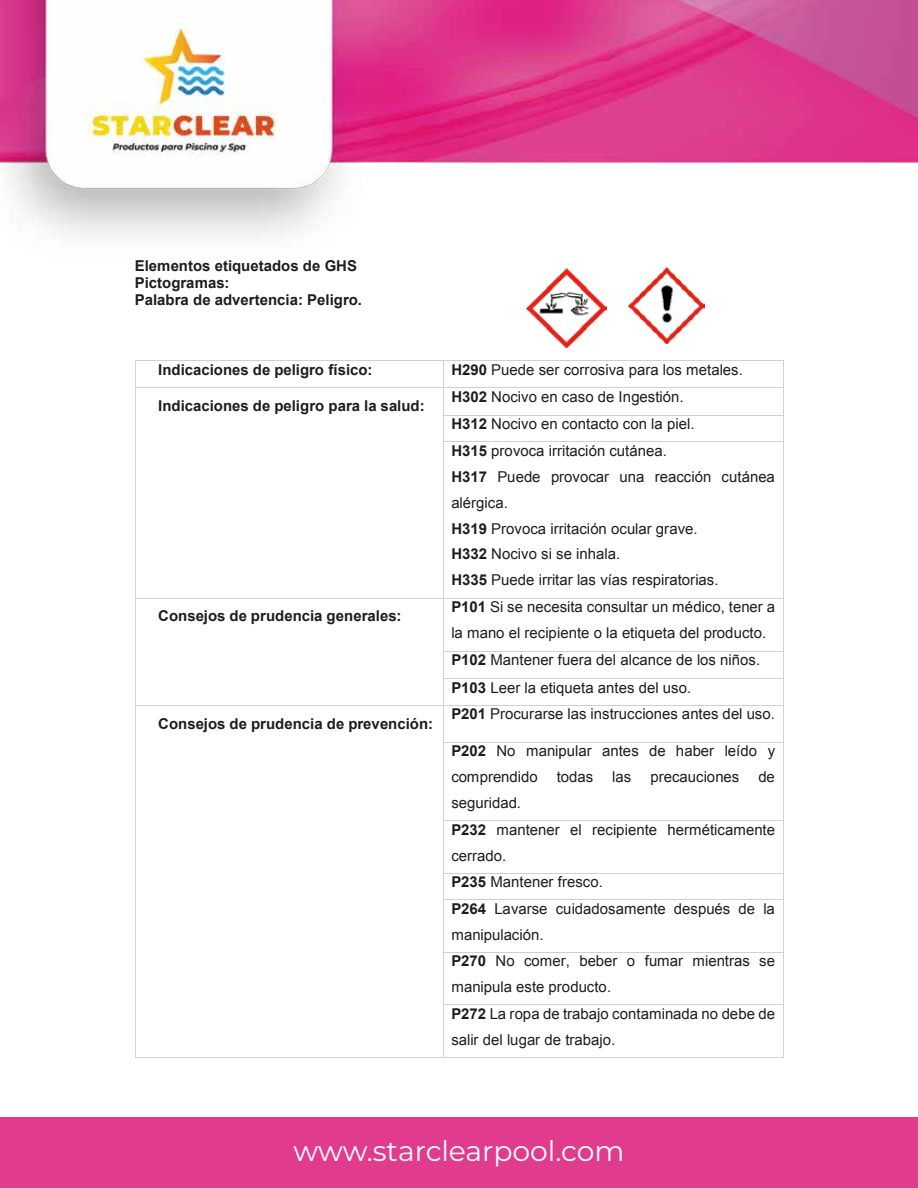
<style>
.page{position:relative;width:918px;height:1188px;background:#fff}
.page>*{position:absolute;margin:0;border:0;box-sizing:border-box;transform-origin:0 0}
.t1{font:28.2px "Montserrat";color:#fff}
.t2{font:15px/26.2px "Arial";color:#1d1d1b}
.t3{font:700 15px/17.2px "Arial";color:#1d1d1b}
.s1{font-weight:700}
</style>
<div class="page">
<img style="left:629px;top:268px;width:76px;height:76px">
<img style="left:527px;top:268px;width:79px;height:80px">
<hr style="left:136px;top:360px;width:307px;height:1px;background:#d0d0d0">
<hr style="left:444px;top:360px;width:339px;height:1px;background:#d0d0d0">
<hr style="left:136px;top:388px;width:307px;height:1px;background:#d0d0d0">
<hr style="left:444px;top:388px;width:339px;height:1px;background:#d0d0d0">
<hr style="left:444px;top:415px;width:339px;height:1px;background:#d0d0d0">
<svg style="left:135px;top:360px;width:1px;height:82px"></svg>
<svg style="left:443px;top:360px;width:1px;height:82px"></svg>
<hr style="left:444px;top:442px;width:339px;height:1px;background:#d0d0d0">
<svg style="left:783px;top:360px;width:1px;height:82px"></svg>
<hr style="left:135px;top:442px;width:1px;height:156px;background:#d0d0d0">
<hr style="left:443px;top:442px;width:1px;height:156px;background:#d0d0d0">
<hr style="left:783px;top:442px;width:1px;height:156px;background:#d0d0d0">
<hr style="left:136px;top:598px;width:307px;height:1px;background:#d0d0d0">
<hr style="left:444px;top:598px;width:339px;height:1px;background:#d0d0d0">
<hr style="left:135px;top:598px;width:1px;height:53px;background:#d0d0d0">
<hr style="left:443px;top:598px;width:1px;height:53px;background:#d0d0d0">
<hr style="left:783px;top:598px;width:1px;height:53px;background:#d0d0d0">
<hr style="left:444px;top:651px;width:339px;height:1px;background:#d0d0d0">
<hr style="left:444px;top:678px;width:339px;height:1px;background:#d0d0d0">
<svg style="left:135px;top:651px;width:1px;height:55px"></svg>
<hr style="left:136px;top:705px;width:307px;height:1px;background:#d0d0d0">
<svg style="left:443px;top:651px;width:1px;height:55px"></svg>
<hr style="left:444px;top:705px;width:339px;height:1px;background:#d0d0d0">
<svg style="left:783px;top:651px;width:1px;height:55px"></svg>
<hr style="left:135px;top:706px;width:1px;height:36px;background:#d0d0d0">
<hr style="left:443px;top:706px;width:1px;height:36px;background:#d0d0d0">
<hr style="left:783px;top:706px;width:1px;height:36px;background:#d0d0d0">
<hr style="left:444px;top:742px;width:339px;height:1px;background:#d0d0d0">
<hr style="left:135px;top:743px;width:1px;height:77px;background:#d0d0d0">
<hr style="left:443px;top:743px;width:1px;height:77px;background:#d0d0d0">
<hr style="left:783px;top:743px;width:1px;height:77px;background:#d0d0d0">
<hr style="left:444px;top:820px;width:339px;height:1px;background:#d0d0d0">
<hr style="left:135px;top:821px;width:1px;height:52px;background:#d0d0d0">
<hr style="left:443px;top:821px;width:1px;height:52px;background:#d0d0d0">
<hr style="left:783px;top:821px;width:1px;height:52px;background:#d0d0d0">
<hr style="left:444px;top:873px;width:339px;height:1px;background:#d0d0d0">
<svg style="left:135px;top:873px;width:1px;height:27px"></svg>
<svg style="left:443px;top:873px;width:1px;height:27px"></svg>
<hr style="left:444px;top:899px;width:339px;height:1px;background:#d0d0d0">
<svg style="left:783px;top:873px;width:1px;height:27px"></svg>
<hr style="left:135px;top:900px;width:1px;height:52px;background:#d0d0d0">
<hr style="left:443px;top:900px;width:1px;height:52px;background:#d0d0d0">
<hr style="left:783px;top:900px;width:1px;height:52px;background:#d0d0d0">
<hr style="left:444px;top:952px;width:339px;height:1px;background:#d0d0d0">
<hr style="left:135px;top:953px;width:1px;height:51px;background:#d0d0d0">
<hr style="left:443px;top:953px;width:1px;height:51px;background:#d0d0d0">
<hr style="left:783px;top:953px;width:1px;height:51px;background:#d0d0d0">
<hr style="left:444px;top:1004px;width:339px;height:1px;background:#d0d0d0">
<hr style="left:135px;top:1005px;width:1px;height:52px;background:#d0d0d0">
<hr style="left:136px;top:1057px;width:307px;height:1px;background:#d0d0d0">
<hr style="left:443px;top:1005px;width:1px;height:52px;background:#d0d0d0">
<hr style="left:444px;top:1057px;width:339px;height:1px;background:#d0d0d0">
<hr style="left:783px;top:1005px;width:1px;height:52px;background:#d0d0d0">
<div style="left:0;top:1117px;width:918px;height:71px;background:#e13b8e"></div>
<img style="left:0;top:0;width:918px;height:238px">
<p class="t3" style="left:135px;top:257px;width:229px">Elementos etiquetados de GHS<br>Pictogramas:<br>Palabra de advertencia: Peligro.</p>
<p class="t3" style="left:158px;top:361px;width:216px">Indicaciones de peligro físico:</p>
<p class="t2" style="left:451px;top:357px;width:293px"><span class="s1">H290</span> Puede ser corrosiva para los metales.</p>
<p class="t3" style="left:158px;top:398px;width:268px">Indicaciones de peligro para la salud:</p>
<p class="t2" style="left:451px;top:384px;width:325px"><span class="s1">H302</span> Nocivo en caso de Ingestión.<br><span class="s1">H312</span> Nocivo en contacto con la piel.<br><span class="s1">H315</span> provoca irritación cutánea.<br><span class="s1">H317</span> Puede provocar una reacción cutánea alérgica.<br><span class="s1">H319</span> Provoca irritación ocular grave.<br><span class="s1">H332</span> Nocivo si se inhala.<br><span class="s1">H335</span> Puede irritar las vías respiratorias.</p>
<p class="t3" style="left:158px;top:608px;width:245px">Consejos de prudencia generales:</p>
<p class="t2" style="left:451px;top:594px;width:325px;line-height:26.8px"><span class="s1">P101</span> Si se necesita consultar un médico, tener a la mano el recipiente o la etiqueta del producto.<br><span class="s1">P102</span> Mantener fuera del alcance de los niños.<br><span class="s1">P103</span> Leer la etiqueta antes del uso.</p>
<p class="t3" style="left:158px;top:716px;width:276px">Consejos de prudencia de prevención:</p>
<p class="t2" style="left:451px;top:701px;width:325px"><span class="s1">P201</span> Procurarse las instrucciones antes del uso.</p>
<p class="t2" style="left:451px;top:738px;width:325px"><span class="s1">P202</span> No manipular antes de haber leído y comprendido</p>
<p class="t2" style="left:557px;top:764px;width:38px">todas</p>
<p class="t2" style="left:612px;top:764px;width:21px">las</p>
<p class="t2" style="left:650px;top:764px;width:90px">precauciones</p>
<p class="t2" style="left:758px;top:764px;width:18px">de</p>
<p class="t2" style="left:451px;top:790px;width:325px">seguridad.<br><span class="s1">P232</span> mantener el recipiente herméticamente cerrado.<br><span class="s1">P235</span> Mantener fresco.<br><span class="s1">P264</span> Lavarse cuidadosamente después de la manipulación.<br><span class="s1">P270</span> No comer, beber o fumar mientras se manipula este producto.<br><span class="s1">P272</span> La ropa de trabajo contaminada no debe de salir del lugar de trabajo.</p>
<h1 class="t1" style="left:294px;top:1132px;width:332px">www.starclearpool.com</h1>
</div>
